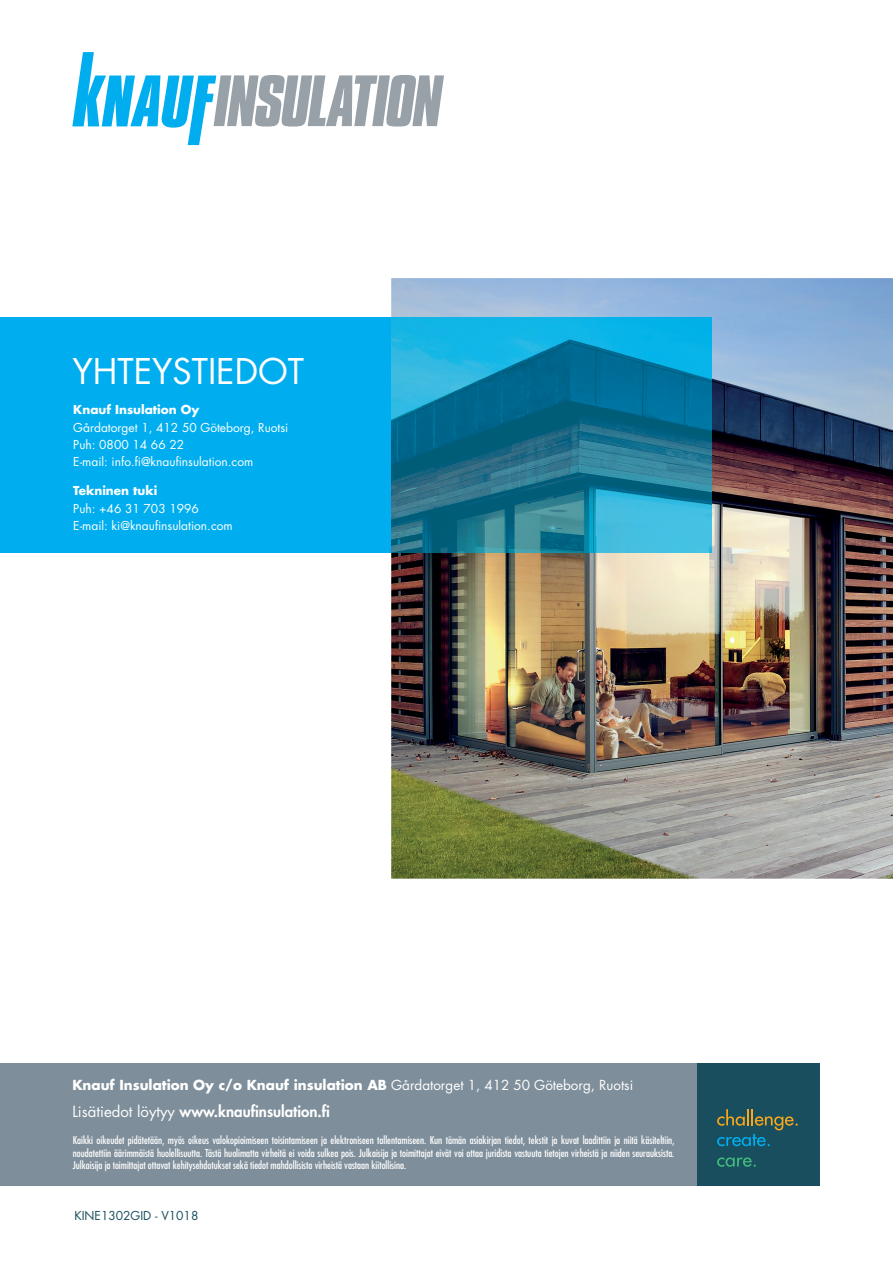
<style>
.page{position:relative;width:893px;height:1263px;background:#fff}
.page>*{position:absolute;margin:0;border:0;box-sizing:border-box;transform-origin:0 0}
.t1{font:34.5px "Futura Std";color:#fff}
.t2{font:800 15px "Futura Std";color:#fff}
.t3{font:700 13.5px "Futura Std";color:#fff}
.t4{font:12px/17.4px "Futura Std";color:#fff}
.t5{font:700 12px "Futura Std";color:#fff}
.t6{font:12px "Futura Std";color:#184e5d}
.t7{font:condensed 10.5px/12.6px "Futura Std";color:#fff;text-align:justify}
.s1{font-weight:400}
</style>
<div class="page">
<img style="left:391px;top:278px;width:502px;height:601px">
<div style="left:0;top:317px;width:391px;height:236px;background:#00aeef"></div>
<img style="left:391px;top:317px;width:320px;height:236px">
<div style="left:0;top:1063px;width:706px;height:123px;background:#7e8e9a"></div>
<svg style="left:72px;top:52px;width:372px;height:93px"></svg>
<div style="left:697px;top:1063px;width:123px;height:123px;background:#184e5d"></div>
<svg style="left:717px;top:1109px;width:81px;height:37px"></svg>
<svg style="left:717px;top:1157px;width:39px;height:10px"></svg>
<h1 class="t1" style="left:72px;top:350px;width:233px">YHTEYSTIEDOT</h1>
<p class="t5" style="left:73px;top:402px;width:128px">Knauf Insulation Oy</p>
<p class="t4" style="left:73px;top:419px;width:217px">Gårdatorget 1, 412 50 Göteborg, Ruotsi<br>Puh: 0800 14 66 22<br>E-mail: info.fi@knaufinsulation.com</p>
<p class="t5" style="left:73px;top:483px;width:86px">Tekninen tuki</p>
<p class="t4" style="left:73px;top:500px;width:161px">Puh: +46 31 703 1996<br>E-mail: ki@knaufinsulation.com</p>
<p class="t3" style="left:72px;top:1076px;width:562px">Knauf Insulation Oy c/o Knauf insulation AB <span class="s1">Gårdatorget 1, 412 50 Göteborg, Ruotsi</span></p>
<h2 class="t2" style="left:72px;top:1101px;width:259px"><span class="s1">Lisätiedot löytyy</span> www.knaufinsulation.fi</h2>
<p class="t7" style="left:73px;top:1134px;width:603px">Kaikki oikeudet pidätetään, myös oikeus valokopioimiseen toisintamiseen ja elektroniseen tallentamiseen. Kun tämän asiakirjan tiedot, tekstit ja kuvat laadittiin ja niitä käsiteltiin, noudatettiin äärimmäistä huolellisuutta. Tästä huolimatta virheitä ei voida sulkea pois. Julkaisija ja toimittajat eivät voi ottaa juridista vastuuta tietojen virheistä ja niiden seurauksista.<br>Julkaisija ja toimittajat ottavat kehitysehdotukset sekä tiedot mahdollisista virheistä vastaan kiitollisina.</p>
<p class="t6" style="left:74px;top:1208px;width:125px">KINE1302GID - V1018</p>
</div>
